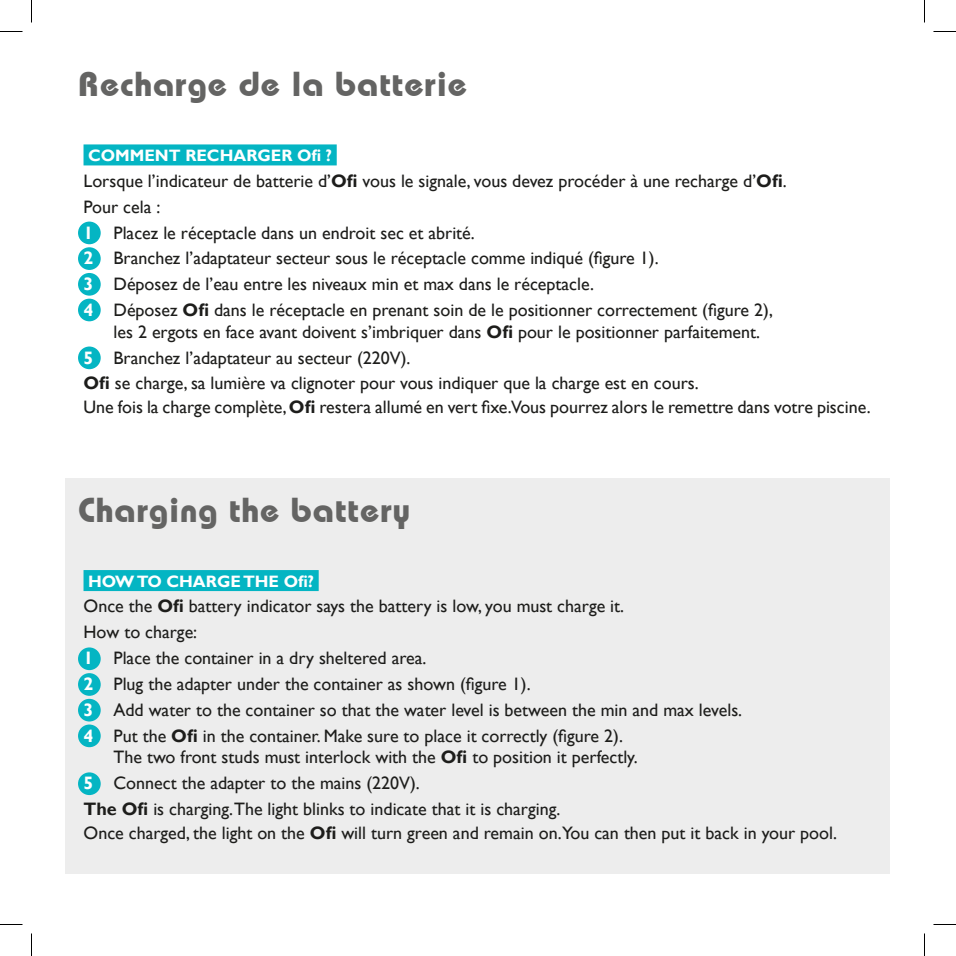
<style>
.page{position:relative;width:956px;height:956px;background:#fff}
.page>*{position:absolute;margin:0;border:0;box-sizing:border-box;transform-origin:0 0}
.t1{font:700 34.5px "ITC Bauhaus";letter-spacing:.03em;color:#646463}
.t2{font:18px/21.6px "Gill Sans";color:#1d1d1b}
.t3{font:700 16.5px "Gill Sans";color:#fff}
.s1{font-weight:700}
.s2{font-weight:700;color:#fff}
</style>
<div class="page">
<div style="left:66px;top:478px;width:824px;height:395px;background:#ededed"></div>
<div style="left:78px;top:222px;width:23px;height:22px;background:#04b5c3;border-radius:50%"></div>
<div style="left:78px;top:247px;width:23px;height:23px;background:#04b5c3;border-radius:50%"></div>
<div style="left:78px;top:273px;width:23px;height:23px;background:#04b5c3;border-radius:50%"></div>
<div style="left:78px;top:299px;width:23px;height:22px;background:#04b5c3;border-radius:50%"></div>
<div style="left:78px;top:346px;width:23px;height:23px;background:#04b5c3;border-radius:50%"></div>
<div style="left:84px;top:144px;width:253px;height:21px;background:#04b5c3"></div>
<div style="left:78px;top:647px;width:23px;height:23px;background:#04b5c3;border-radius:50%"></div>
<div style="left:78px;top:673px;width:23px;height:23px;background:#04b5c3;border-radius:50%"></div>
<div style="left:78px;top:699px;width:23px;height:22px;background:#04b5c3;border-radius:50%"></div>
<div style="left:78px;top:724px;width:23px;height:23px;background:#04b5c3;border-radius:50%"></div>
<div style="left:78px;top:772px;width:23px;height:23px;background:#04b5c3;border-radius:50%"></div>
<div style="left:84px;top:570px;width:235px;height:21px;background:#04b5c3"></div>
<svg style="left:0;top:31px;width:22px;height:1px"></svg>
<svg style="left:933px;top:31px;width:23px;height:1px"></svg>
<svg style="left:0;top:924px;width:22px;height:1px"></svg>
<svg style="left:933px;top:924px;width:23px;height:1px"></svg>
<svg style="left:31px;top:0;width:1px;height:23px"></svg>
<svg style="left:31px;top:933px;width:1px;height:23px"></svg>
<svg style="left:924px;top:0;width:1px;height:23px"></svg>
<svg style="left:924px;top:933px;width:1px;height:23px"></svg>
<p class="t1" style="left:78px;top:63px;width:390px">Recharge de la batterie</p>
<p class="t3" style="left:88px;top:145px;width:246px">COMMENT RECHARGER Ofi ?</p>
<p class="t2" style="left:84px;top:170px;width:705px">Lorsque l’indicateur de batterie d’<span class="s1">Ofi</span> vous le signale, vous devez procéder à une recharge d’<span class="s1">Ofi</span>.</p>
<p class="t2" style="left:84px;top:196px;width:78px">Pour cela :</p>
<p class="t2" style="left:84px;top:222px;width:393px"><span class="s2">1</span> Placez le réceptacle dans un endroit sec et abrité.</p>
<p class="t2" style="left:84px;top:248px;width:577px"><span class="s2">2</span> Branchez l’adaptateur secteur sous le réceptacle comme indiqué (figure 1).</p>
<p class="t2" style="left:84px;top:274px;width:512px"><span class="s2">3</span> Déposez de l’eau entre les niveaux min et max dans le réceptacle.</p>
<p class="t2" style="left:114px;top:300px;width:661px;text-indent:-30px"><span class="s2">4</span> Déposez <span class="s1">Ofi</span> dans le réceptacle en prenant soin de le positionner correctement (figure 2), les 2 ergots en face avant doivent s’imbriquer dans <span class="s1">Ofi</span> pour le positionner parfaitement.</p>
<p class="t2" style="left:84px;top:347px;width:328px"><span class="s2">5</span> Branchez l’adaptateur au secteur (220V).</p>
<p class="t2" style="left:84px;top:373px;width:617px"><span class="s1">Ofi</span> se charge, sa lumière va clignoter pour vous indiquer que la charge est en cours.</p>
<p class="t2" style="left:84px;top:396px;width:789px">Une fois la charge complète, <span class="s1">Ofi</span> restera allumé en vert fixe.Vous pourrez alors le remettre dans votre piscine.</p>
<p class="t1" style="left:78px;top:489px;width:334px">Charging the battery</p>
<p class="t3" style="left:88px;top:571px;width:227px">HOW TO CHARGE THE Ofi?</p>
<p class="t2" style="left:84px;top:596px;width:542px">Once the <span class="s1">Ofi</span> battery indicator says the battery is low, you must charge it.</p>
<p class="t2" style="left:84px;top:622px;width:115px">How to charge:</p>
<p class="t2" style="left:84px;top:648px;width:344px"><span class="s2">1</span> Place the container in a dry sheltered area.</p>
<p class="t2" style="left:84px;top:673px;width:449px"><span class="s2">2</span> Plug the adapter under the container as shown (figure 1).</p>
<p class="t2" style="left:84px;top:699px;width:660px"><span class="s2">3</span> Add water to the container so that the water level is between the min and max levels.</p>
<p class="t2" style="left:114px;top:725px;width:526px;text-indent:-30px"><span class="s2">4</span> Put the <span class="s1">Ofi</span> in the container. Make sure to place it correctly (figure 2).<br>The two front studs must interlock with the <span class="s1">Ofi</span> to position it perfectly.</p>
<p class="t2" style="left:84px;top:773px;width:338px"><span class="s2">5</span> Connect the adapter to the mains (220V).</p>
<p class="t2" style="left:84px;top:798px;width:478px"><span class="s1">The Ofi</span> is charging.The light blinks to indicate that it is charging.</p>
<p class="t2" style="left:84px;top:822px;width:755px">Once charged, the light on the <span class="s1">Ofi</span> will turn green and remain on.You can then put it back in your pool.</p>
</div>
